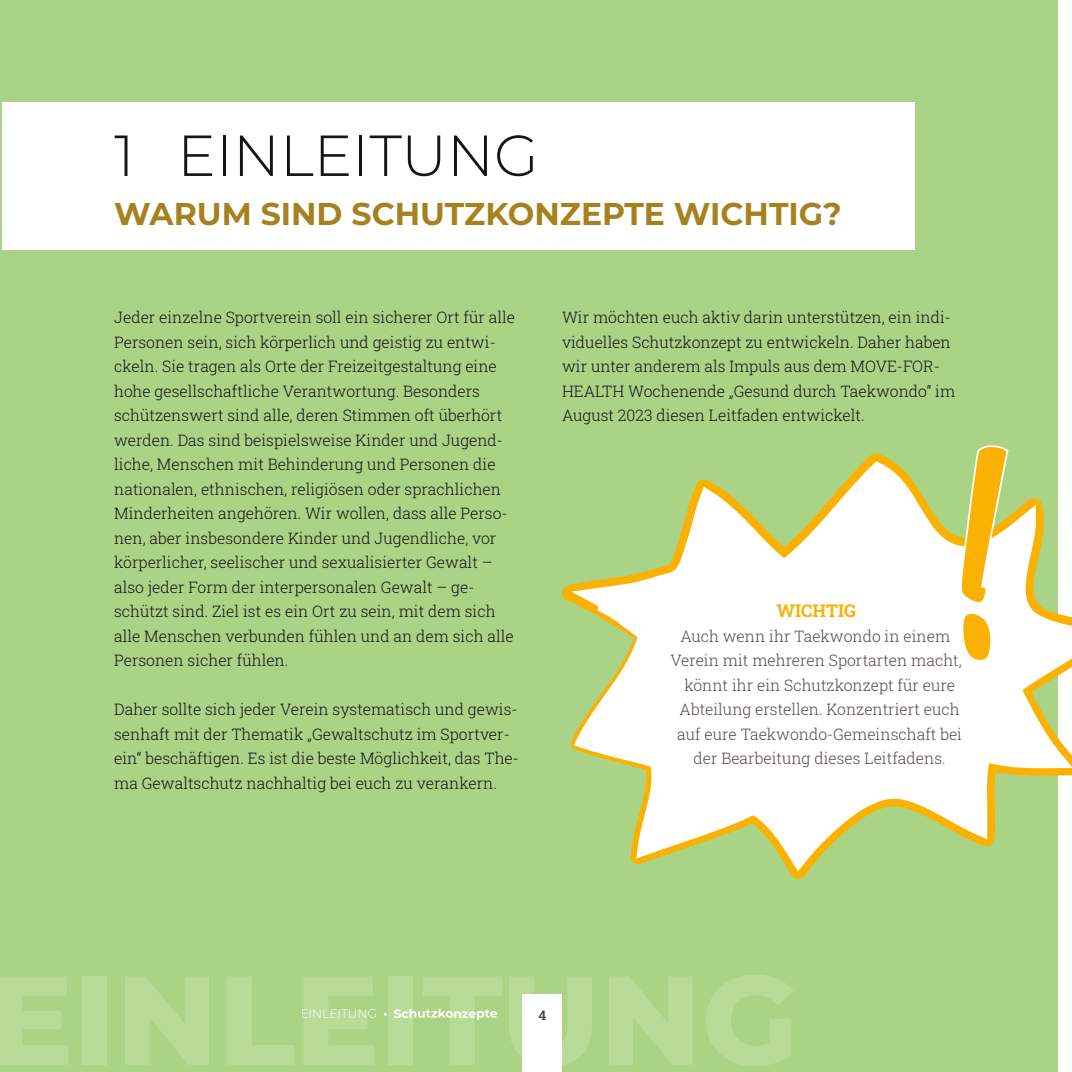
<style>
.page{position:relative;width:1072px;height:1072px;background:#fff}
.page>*{position:absolute;margin:0;border:0;box-sizing:border-box;transform-origin:0 0}
.t1{font:300 57.75px "Montserrat";color:#131413}
.t2{font:700 31.5px "Montserrat";color:#a58120}
.t3{font:17.5px "Roboto Slab";color:#fab100}
.t4{font:15.75px/24.5px "Roboto Slab";color:#131413}
.t5{font:15.75px/24.5px "Roboto Slab";color:#554949;text-align:center}
.t6{font:700 12.25px "Montserrat";color:#fff}
.s1{font-weight:300}
</style>
<div class="page">
<div style="left:0;top:0;width:1057px;height:1071px;background:#aad386"></div>
<div style="left:522px;top:994px;width:40px;height:77px;background:#fff"></div>
<svg style="left:522px;top:994px;width:1px;height:72px"></svg>
<svg style="left:538px;top:1010px;width:8px;height:10px"></svg>
<div style="left:302px;top:1009px;width:74px;height:8px;background:#b8dc98"></div>
<svg style="left:384px;top:1008px;width:113px;height:12px"></svg>
<div style="left:2px;top:102px;width:912px;height:148px;background:#fff"></div>
<svg style="left:562px;top:452px;width:509px;height:433px"></svg>
<svg style="left:959px;top:445px;width:50px;height:218px"></svg>
<h1 class="t1" style="left:114px;top:116px;width:426px">1 EINLEITUNG</h1>
<h2 class="t2" style="left:114px;top:191px;width:729px">WARUM SIND SCHUTZKONZEPTE WICHTIG?</h2>
<h1 class="t1" style="left:177px;top:116px;width:558px">XXX HEADLINE XXX</h1>
<h2 class="t2" style="left:114px;top:182px;width:395px">XXX HEADLINE XXX +ZF</h2>
<p class="t4" style="left:114px;top:305px;width:402px">Jeder einzelne Sportverein soll ein sicherer Ort für alle Personen sein, sich körperlich und geistig zu entwi&shy;ckeln. Sie tragen als Orte der Freizeitgestaltung eine hohe gesellschaftliche Verantwortung. Besonders schützenswert sind alle, deren Stimmen oft überhört werden. Das sind beispielsweise Kinder und Jugend&shy;liche, Menschen mit Behinderung und Personen die nationalen, ethnischen, religiösen oder sprachlichen Minderheiten angehören. Wir wollen, dass alle Perso&shy;nen, aber insbesondere Kinder und Jugendliche, vor körperlicher, seelischer und sexualisierter Gewalt – also jeder Form der interpersonalen Gewalt – ge&shy;schützt sind. Ziel ist es ein Ort zu sein, mit dem sich alle Menschen verbunden fühlen und an dem sich alle Personen sicher fühlen.</p>
<p class="t4" style="left:114px;top:697px;width:406px">Daher sollte sich jeder Verein systematisch und gewis&shy;senhaft mit der Thematik „Gewaltschutz im Sportver&shy;ein“ beschäftigen. Es ist die beste Möglichkeit, das The&shy;ma Gewaltschutz nachhaltig bei euch zu verankern.</p>
<p class="t4" style="left:562px;top:305px;width:395px">Wir möchten euch aktiv darin unterstützen, ein indi&shy;viduelles Schutzkonzept zu entwickeln. Daher haben wir unter anderem als Impuls aus dem MOVE-FOR-HEALTH Wochenende „Gesund durch Taekwondo“ im August 2023 diesen Leitfaden entwickelt.</p>
<p class="t3" style="left:776px;top:599px;width:81px">WICHTIG</p>
<p class="t5" style="left:670px;top:623px;width:293px">Auch wenn ihr Taekwondo in einem Verein mit mehreren Sportarten macht, könnt ihr ein Schutzkonzept für eure Abteilung erstellen. Konzentriert euch auf eure Taekwondo-Gemeinschaft bei der Bearbeitung dieses Leitfadens.</p>
<p class="t6" style="left:300px;top:1004px;width:199px"><span class="s1">EINLEITUNG</span> • Schutzkonzepte</p>
</div>
